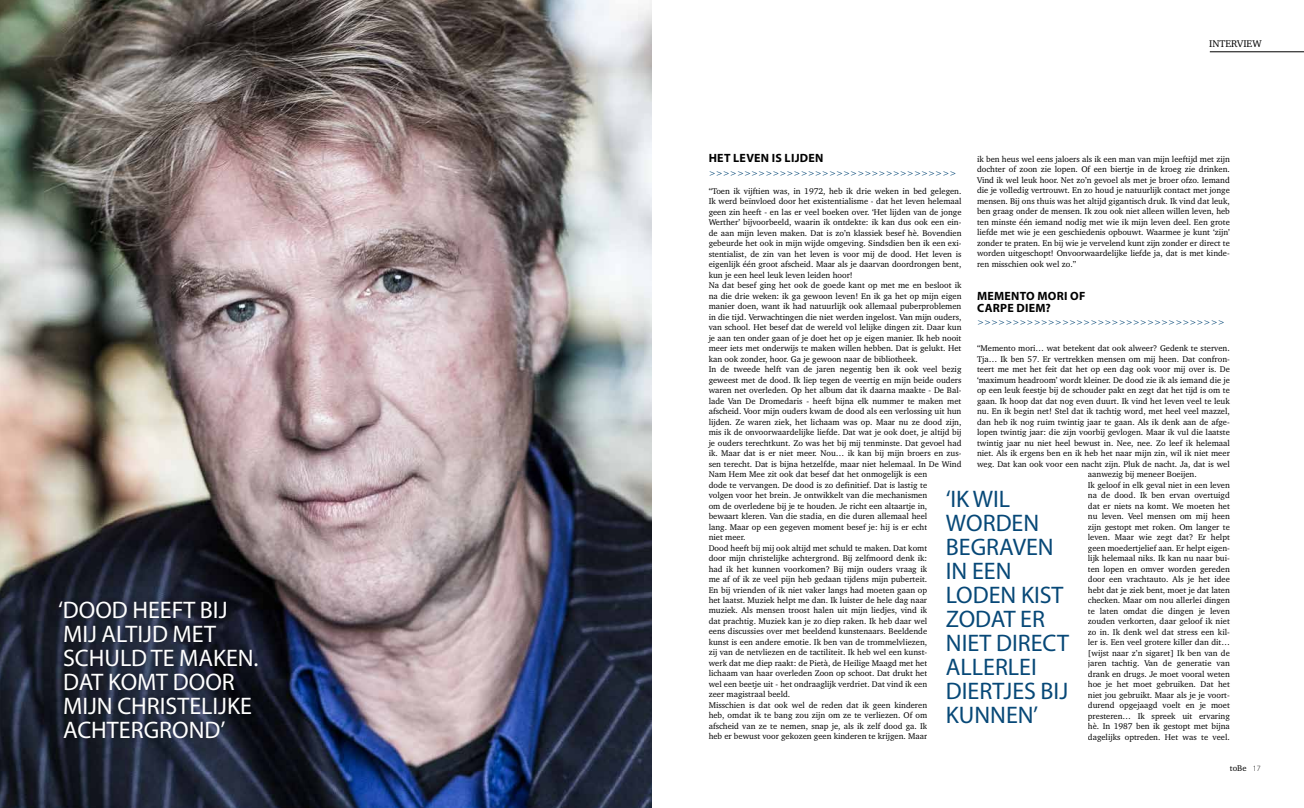
<style>
.page{position:relative;width:1304px;height:808px;background:#fff}
.page>*{position:absolute;margin:0;border:0;box-sizing:border-box;transform-origin:0 0}
.t1{font:24px/24px "Myriad Pro";color:#fff}
.t2{font:24px/24px "Myriad Pro";color:#074877}
.t3{font:700 12px/12px "Myriad Pro";letter-spacing:.02em;color:#000}
.t4{font:10px "Charter BT";color:#000}
.t5{font:8.5px/10.5px "Charter BT";color:#000}
.t6{font:8.5px "Charter BT";color:#074877}
.s1{font-family:"Myriad Pro";font-weight:300;font-size:8px}
</style>
<div class="page">
<img style="left:0;top:0;width:652px;height:808px">
<hr style="left:1210px;top:52px;width:94px;height:1px;background:#000">
<div style="left:54px;top:596px;width:208px;height:147px;background:#000;opacity:.4"></div>
<h1 class="t1" style="left:58px;top:597px;width:202px">‘DOOD HEEFT BIJ<br>MIJ ALTIJD MET<br>SCHULD TE MAKEN.<br>DAT KOMT DOOR<br>MIJN CHRISTELIJKE<br>ACHTERGROND’</h1>
<p class="t4" style="left:1209px;top:37px;width:54px">INTERVIEW</p>
<h2 class="t3" style="left:709px;top:152px;width:116px">HET LEVEN IS LIJDEN</h2>
<p class="t6" style="left:709px;top:167px;width:249px">&gt;&gt;&gt;&gt;&gt;&gt;&gt;&gt;&gt;&gt;&gt;&gt;&gt;&gt;&gt;&gt;&gt;&gt;&gt;&gt;&gt;&gt;&gt;&gt;&gt;&gt;&gt;&gt;&gt;&gt;&gt;&gt;&gt;&gt;&gt;</p>
<p class="t5" style="left:709px;top:185px;width:254px">“Toen ik vijftien was, in 1972, heb ik drie weken in bed gelegen.<br>Ik werd beïnvloed door het existentialisme - dat het leven helemaal geen zin heeft - en las er veel boeken over. ‘Het lijden van de jonge Werther’ bijvoorbeeld, waarin ik ontdekte: ik kan dus ook een ein&shy;de aan mijn leven maken. Dat is zo’n klassiek besef hè. Bovendien gebeurde het ook in mijn wijde omgeving. Sindsdien ben ik een exi&shy;stentialist, de zin van het leven is voor mij de dood. Het leven is eigenlijk één groot afscheid. Maar als je daarvan doordrongen bent, kun je een heel leuk leven leiden hoor!<br>Na dat besef ging het ook de goede kant op met me en besloot ik na die drie weken: ik ga gewoon leven! En ik ga het op mijn eigen manier doen, want ik had natuurlijk ook allemaal puberproblemen in die tijd. Verwachtingen die niet werden ingelost. Van mijn ouders, van school. Het besef dat de wereld vol lelijke dingen zit. Daar kun je aan ten onder gaan of je doet het op je eigen manier. Ik heb nooit meer iets met onderwijs te maken willen hebben. Dat is gelukt. Het kan ook zonder, hoor. Ga je gewoon naar de bibliotheek.<br>In de tweede helft van de jaren negentig ben ik ook veel bezig geweest met de dood. Ik liep tegen de veertig en mijn beide ouders waren net overleden. Op het album dat ik daarna maakte - De Bal&shy;lade Van De Dromedaris - heeft bijna elk nummer te maken met afscheid. Voor mijn ouders kwam de dood als een verlossing uit hun lijden. Ze waren ziek, het lichaam was op. Maar nu ze dood zijn, mis ik de onvoorwaardelijke liefde. Dat wat je ook doet, je altijd bij je ouders terechtkunt. Zo was het bij mij tenminste. Dat gevoel had ik. Maar dat is er niet meer. Nou… ik kan bij mijn broers en zus&shy;sen terecht. Dat is bijna hetzelfde, maar niet helemaal. In De Wind Nam Hem Mee zit ook dat besef dat het onmogelijk is een<br>dode te vervangen. De dood is zo definitief. Dat is lastig te<br>volgen voor het brein. Je ontwikkelt van die mechanismen<br>om de overledene bij je te houden. Je richt een altaartje in,<br>bewaart kleren. Van die stadia, en die duren allemaal heel<br>lang. Maar op een gegeven moment besef je: hij is er echt<br>niet meer.<br>Dood heeft bij mij ook altijd met schuld te maken. Dat komt<br>door mijn christelijke achtergrond. Bij zelfmoord denk ik:<br>had ik het kunnen voorkomen? Bij mijn ouders vraag ik<br>me af of ik ze veel pijn heb gedaan tijdens mijn puberteit.<br>En bij vrienden of ik niet vaker langs had moeten gaan op<br>het laatst. Muziek helpt me dan. Ik luister de hele dag naar<br>muziek. Als mensen troost halen uit mijn liedjes, vind ik<br>dat prachtig. Muziek kan je zo diep raken. Ik heb daar wel<br>eens discussies over met beeldend kunstenaars. Beeldende<br>kunst is een andere emotie. Ik ben van de trommelvliezen,<br>zij van de netvliezen en de tactiliteit. Ik heb wel een kunst-<br>werk dat me diep raakt: de Pietà, de Heilige Maagd met het<br>lichaam van haar overleden Zoon op schoot. Dat drukt het<br>wel een beetje uit - het ondraaglijk verdriet. Dat vind ik een<br>zeer magistraal beeld.<br>Misschien is dat ook wel de reden dat ik geen kinderen<br>heb, omdat ik te bang zou zijn om ze te verliezen. Of om<br>afscheid van ze te nemen, snap je, als ik zelf dood ga. Ik<br>heb er bewust voor gekozen geen kinderen te krijgen. Maar</p>
<p class="t5" style="left:977px;top:154px;width:254px;text-align:justify">ik ben heus wel eens jaloers als ik een man van mijn leeftijd met zijn dochter of zoon zie lopen. Of een biertje in de kroeg zie drinken.<br>Vind ik wel leuk hoor. Net zo’n gevoel als met je broer ofzo. Iemand die je volledig vertrouwt. En zo houd je natuurlijk contact met jonge mensen. Bij ons thuis was het altijd gigantisch druk. Ik vind dat leuk, ben graag onder de mensen. Ik zou ook niet alleen willen leven, heb ten minste één iemand nodig met wie ik mijn leven deel. Een grote liefde met wie je een geschiedenis opbouwt. Waarmee je kunt ‘zijn’ zonder te praten. En bij wie je vervelend kunt zijn zonder er direct te worden uitgeschopt! Onvoorwaardelijke liefde ja, dat is met kinde&shy;ren misschien ook wel zo.”</p>
<h2 class="t3" style="left:977px;top:290px;width:110px">MEMENTO MORI OF<br>CARPE DIEM?</h2>
<p class="t6" style="left:977px;top:317px;width:249px">&gt;&gt;&gt;&gt;&gt;&gt;&gt;&gt;&gt;&gt;&gt;&gt;&gt;&gt;&gt;&gt;&gt;&gt;&gt;&gt;&gt;&gt;&gt;&gt;&gt;&gt;&gt;&gt;&gt;&gt;&gt;&gt;&gt;&gt;&gt;</p>
<p class="t5" style="left:977px;top:343px;width:254px">“Memento mori… wat betekent dat ook alweer? Gedenk te sterven.</p>
<p class="t5" style="left:977px;top:353px;width:254px">Tja… Ik ben 57. Er vertrekken mensen om mij heen. Dat confron-</p>
<p class="t5" style="left:977px;top:364px;width:254px">teert me met het feit dat het op een dag ook voor mij over is. De</p>
<p class="t5" style="left:977px;top:374px;width:254px">‘maximum headroom’ wordt kleiner. De dood zie ik als iemand die je</p>
<p class="t5" style="left:977px;top:385px;width:254px">op een leuk feestje bij de schouder pakt en zegt dat het tijd is om te</p>
<p class="t5" style="left:977px;top:395px;width:254px">gaan. Ik hoop dat dat nog even duurt. Ik vind het leven veel te leuk</p>
<p class="t5" style="left:977px;top:406px;width:254px">nu. En ik begin net! Stel dat ik tachtig word, met heel veel mazzel,</p>
<p class="t5" style="left:977px;top:416px;width:254px">dan heb ik nog ruim twintig jaar te gaan. Als ik denk aan de afge-</p>
<p class="t5" style="left:977px;top:427px;width:254px">lopen twintig jaar: die zijn voorbij gevlogen. Maar ik vul die laatste</p>
<p class="t5" style="left:977px;top:437px;width:254px">twintig jaar nu niet heel bewust in. Nee, nee. Zo leef ik helemaal</p>
<p class="t5" style="left:977px;top:448px;width:254px">niet. Als ik ergens ben en ik heb het naar mijn zin, wil ik niet meer</p>
<p class="t5" style="left:977px;top:458px;width:254px">weg. Dat kan ook voor een nacht zijn. Pluk de nacht. Ja, dat is wel</p>
<p class="t5" style="left:1088px;top:469px;width:110px">aanwezig bij meneer Boeijen.</p>
<p class="t5" style="left:1088px;top:479px;width:143px">Ik geloof in elk geval niet in een leven</p>
<p class="t5" style="left:1088px;top:490px;width:143px">na de dood. Ik ben ervan overtuigd</p>
<p class="t5" style="left:1088px;top:500px;width:143px">dat er niets na komt. We moeten het</p>
<p class="t5" style="left:1088px;top:511px;width:143px">nu leven. Veel mensen om mij heen</p>
<p class="t5" style="left:1088px;top:521px;width:143px">zijn gestopt met roken. Om langer te</p>
<p class="t5" style="left:1088px;top:532px;width:143px">leven. Maar wie zegt dat? Er helpt</p>
<p class="t5" style="left:1088px;top:542px;width:143px">geen moedertjelief aan. Er helpt eigen-</p>
<p class="t5" style="left:1088px;top:553px;width:143px">lijk helemaal niks. Ik kan nu naar bui-</p>
<p class="t5" style="left:1088px;top:563px;width:143px">ten lopen en omver worden gereden</p>
<p class="t5" style="left:1088px;top:574px;width:143px">door een vrachtauto. Als je het idee</p>
<p class="t5" style="left:1088px;top:584px;width:143px">hebt dat je ziek bent, moet je dat laten</p>
<p class="t5" style="left:1088px;top:595px;width:143px">checken. Maar om nou allerlei dingen</p>
<p class="t5" style="left:1088px;top:605px;width:143px">te laten omdat die dingen je leven</p>
<p class="t5" style="left:1088px;top:616px;width:143px">zouden verkorten, daar geloof ik niet</p>
<p class="t5" style="left:1088px;top:626px;width:143px">zo in. Ik denk wel dat stress een kil-</p>
<p class="t5" style="left:1088px;top:637px;width:143px">ler is. Een veel grotere killer dan dit…</p>
<p class="t5" style="left:1088px;top:647px;width:143px">[wijst naar z’n sigaret] Ik ben van de</p>
<p class="t5" style="left:1088px;top:658px;width:143px">jaren tachtig. Van de generatie van</p>
<p class="t5" style="left:1088px;top:668px;width:143px">drank en drugs. Je moet vooral weten</p>
<p class="t5" style="left:1088px;top:679px;width:143px">hoe je het moet gebruiken. Dat het</p>
<p class="t5" style="left:1088px;top:689px;width:143px">niet jou gebruikt. Maar als je je voort-</p>
<p class="t5" style="left:1088px;top:700px;width:143px">durend opgejaagd voelt en je moet</p>
<p class="t5" style="left:1088px;top:710px;width:143px">presteren… Ik spreek uit ervaring</p>
<p class="t5" style="left:1088px;top:721px;width:143px">hè. In 1987 ben ik gestopt met bijna</p>
<p class="t5" style="left:1088px;top:731px;width:143px">dagelijks optreden. Het was te veel.</p>
<h1 class="t2" style="left:946px;top:487px;width:125px">‘IK WIL<br>WORDEN<br>BEGRAVEN<br>IN EEN<br>LODEN KIST<br>ZODAT ER<br>NIET DIRECT<br>ALLERLEI<br>DIERTJES BIJ<br>KUNNEN’</h1>
<p class="t5" style="left:1230px;top:763px;width:32px">toBe <span class="s1">17</span></p>
</div>
